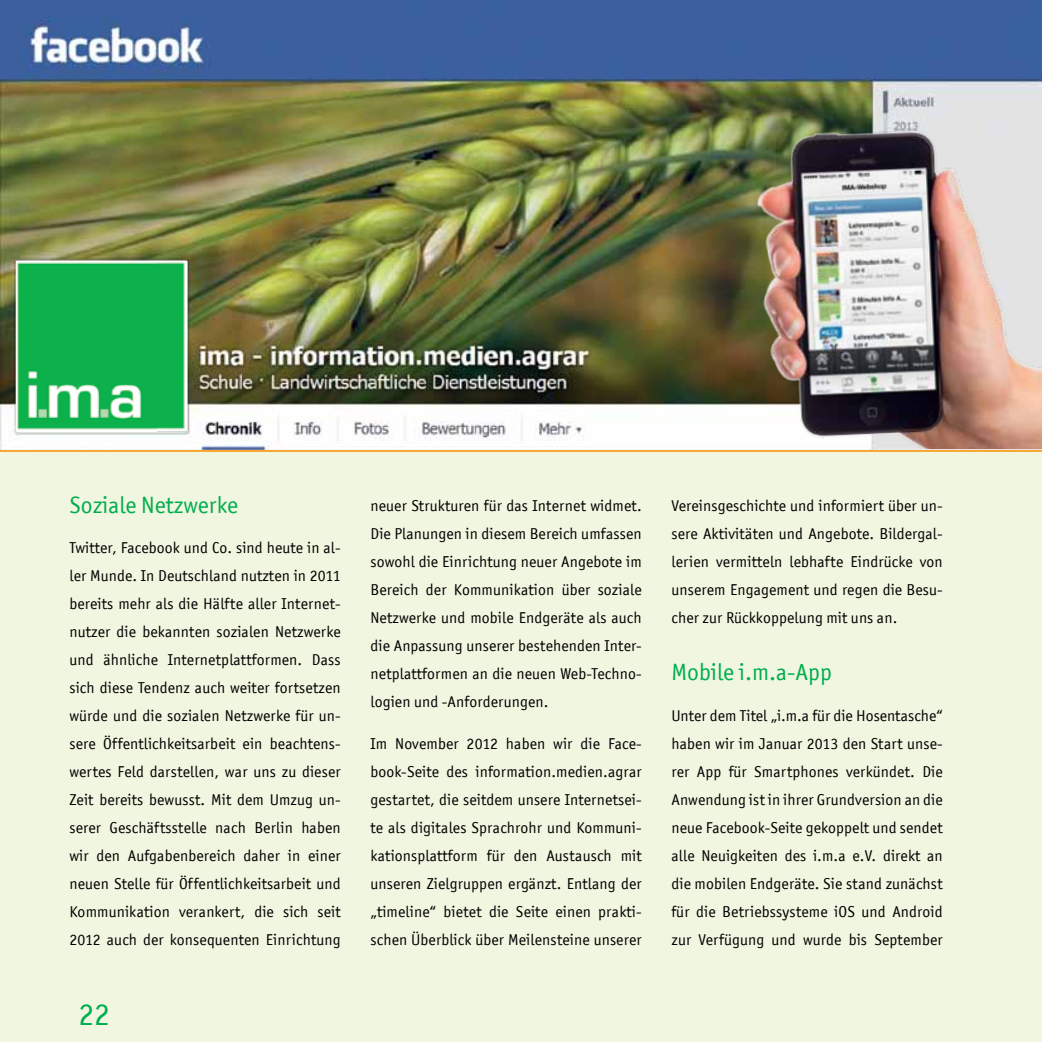
<style>
.page{position:relative;width:1042px;height:1042px;background:#fff}
.page>*{position:absolute;margin:0;border:0;box-sizing:border-box;transform-origin:0 0}
.t1{font:31.5px "Officina San ITC";color:#00ae4d}
.t2{font:23.62px "Officina San ITC";color:#00ae4d}
.t3{font:15.75px/28px "Officina San ITC";letter-spacing:.01em;color:#000;text-align:justify}
</style>
<div class="page">
<hr style="left:0;top:449px;width:1042px;height:3px;background:#faa634">
<div style="left:0;top:452px;width:1042px;height:590px;background:#f1f6e0"></div>
<img style="left:0;top:0;width:1042px;height:449px">
<img style="left:17px;top:261px;width:141px;height:170px">
<img style="left:158px;top:261px;width:28px;height:170px">
<img style="left:723px;top:72px;width:319px;height:377px">
<h2 class="t2" style="left:69px;top:492px;width:170px">Soziale N etzwerke</h2>
<p class="t3" style="left:69px;top:534px;width:273px">Twitter, Facebook und Co. sind heute in al&shy;ler Munde. In Deutschland nutzten in 2011 bereits mehr als die H älfte aller Internet&shy;nutzer die bekannten sozialen N etzwerke und ähnliche Internetplattformen. Dass sich diese Tendenz auch weiter fortsetzen würde und die sozialen N etzwerke für un&shy;sere Öffentlichkeitsarbeit ein beachtens&shy;wertes Feld darstellen, war uns zu dieser Zeit bereits bewusst. Mit dem Umzug un&shy;serer Geschäftsstelle nach Berlin haben wir den Aufgabenbereich daher in einer neuen Stelle für Öffentlichkeitsarbeit und Kommunikation verankert, die sich seit 2012 auch der konsequenten Einrichtung</p>
<h1 class="t1" style="left:79px;top:996px;width:33px">22</h1>
<p class="t3" style="left:370px;top:492px;width:273px;text-align:left">neuer Strukturen für das Internet widmet.<br>Die Planungen in diesem Bereich umfassen sowohl die Einrichtung neuer Angebote im Bereich der Kommunikation über soziale N etzwerke und mobile Endgeräte als auch die Anpassung unserer bestehenden Inter&shy;netplattformen an die neuen Web-Techno&shy;logien und -Anforderungen.</p>
<p class="t3" style="left:370px;top:730px;width:273px">Im N ovember 2012 haben wir die Face&shy;book-Seite des information.medien.agrar gestartet, die seitdem unsere Internetsei&shy;te als digitales Sprachrohr und Kommuni&shy;kationsplattform für den Austausch mit unseren Zielgruppen ergänzt. Entlang der „timeline“ bietet die Seite einen prakti&shy;schen Überblick über Meilensteine unserer</p>
<p class="t3" style="left:671px;top:492px;width:273px">Vereinsgeschichte und informiert über un&shy;sere Aktivitäten und Angebote. Bildergal&shy;lerien vermitteln lebhafte Eindrücke von unserem Engagement und regen die Besu&shy;cher zur Rückkoppelung mit uns an.</p>
<h2 class="t2" style="left:671px;top:658px;width:162px">Mobile i.m.a-App</h2>
<p class="t3" style="left:671px;top:702px;width:273px">U nter dem Titel „i.m.a für die H osentasche“ haben wir im Januar 2013 den Start unse&shy;rer App für Smartphones verkündet. Die Anwendung ist in ihrer Grundversion an die neue Facebook-Seite gekoppelt und sendet alle Neuigkeiten des i.m.a e.V. direkt an die mobilen Endgeräte. Sie stand zunächst für die Betriebssysteme iOS und Android zur Verfügung und wurde bis September</p>
</div>
